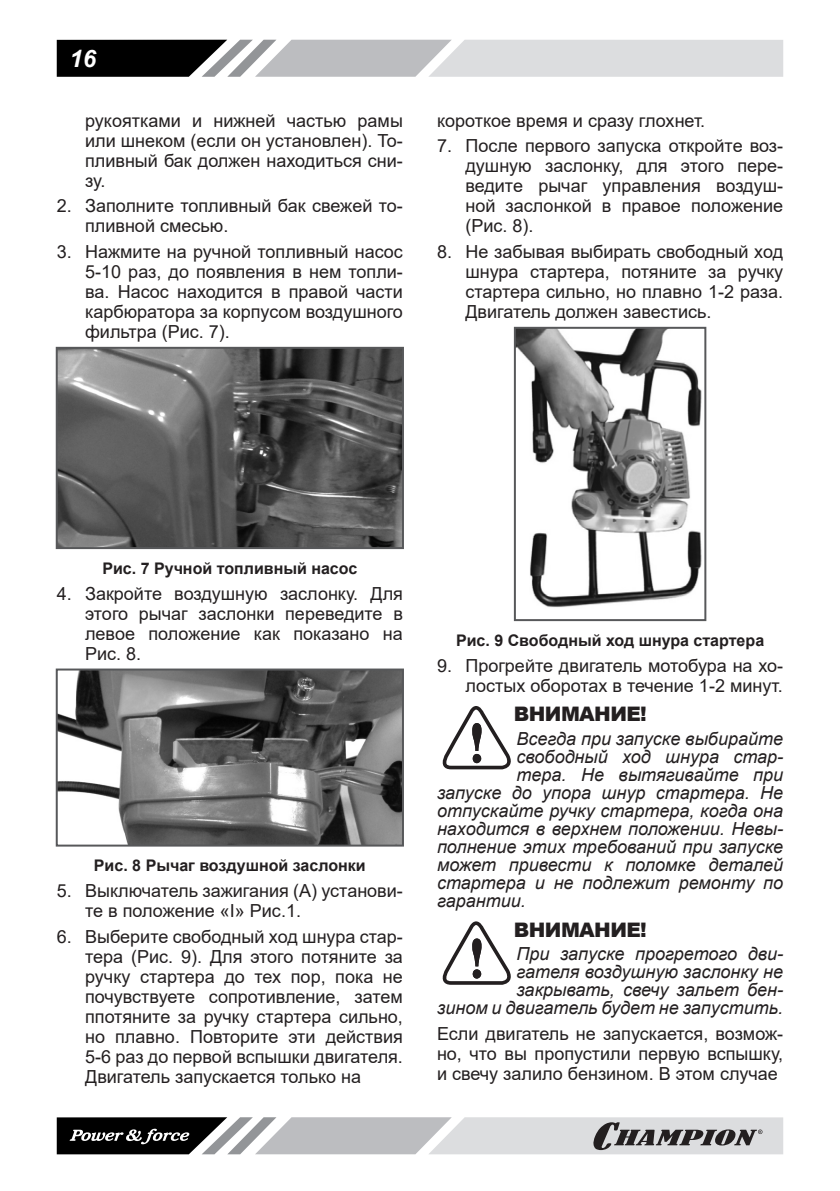
<style>
.page{position:relative;width:840px;height:1191px;background:#fff}
.page>*{position:absolute;margin:0;border:0;box-sizing:border-box;transform-origin:0 0}
.t1{font:italic 700 24px "Arial";color:#fff}
.t2{font:900 20px "Arial";letter-spacing:-.03em;color:#231f20}
.t3{font:18px/20px "Arial";color:#231f20;text-align:justify}
.t4{font:italic 18px/18px "Arial";color:#231f20;text-align:right}
.t5{font:700 16px "Arial";color:#231f20}
</style>
<div class="page">
<svg style="left:57px;top:40px;width:725px;height:37px;background:#a7a8a9"></svg>
<svg style="left:57px;top:1117px;width:725px;height:37px;background:#a1a1a3"></svg>
<img style="left:59px;top:350px;width:342px;height:196px">
<div style="left:56px;top:347px;width:348px;height:202px;border:2px solid #57585a"></div>
<img style="left:59px;top:671px;width:342px;height:172px">
<div style="left:56px;top:668px;width:348px;height:178px;border:2px solid #57585a"></div>
<img style="left:516px;top:330px;width:186px;height:278px">
<div style="left:513px;top:327px;width:193px;height:294px;border:2px solid #57585a"></div>
<svg style="left:442px;top:706px;width:69px;height:63px"></svg>
<svg style="left:442px;top:921px;width:69px;height:63px"></svg>
<h1 class="t1" style="left:70px;top:42px;width:28px">16</h1>
<p class="t3" style="left:85px;top:110px;width:319px">рукоятками и нижней частью рамы или шнеком (если он установлен). То&shy;пливный бак должен находиться сни&shy;зу.</p>
<p class="t3" style="left:85px;top:196px;width:319px;text-indent:-28px">2. Заполните топливный бак свежей то&shy;пливной смесью.</p>
<p class="t3" style="left:85px;top:241px;width:319px;text-indent:-28px">3. Нажмите на ручной топливный насос 5-10 раз, до появления в нем топли&shy;ва. Насос находится в правой части карбюратора за корпусом воздушного фильтра (Рис. 7).</p>
<p class="t3" style="left:437px;top:110px;width:269px">короткое время и сразу глохнет.</p>
<p class="t3" style="left:465px;top:136px;width:319px;text-indent:-28px">7. После первого запуска откройте воз&shy;душную заслонку, для этого пере&shy;ведите рычаг управления воздуш&shy;ной заслонкой в правое положение (Рис. 8).</p>
<p class="t3" style="left:465px;top:241px;width:319px;text-indent:-28px">8. Не забывая выбирать свободный ход шнура стартера, потяните за ручку стартера сильно, но плавно 1-2 раза.<br>Двигатель должен завестись.</p>
<p class="t5" style="left:102px;top:557px;width:256px">Рис. 7 Ручной топливный насос</p>
<p class="t3" style="left:85px;top:583px;width:319px;text-indent:-28px">4. Закройте воздушную заслонку. Для этого рычаг заслонки переведите в левое положение как показано на Рис. 8.</p>
<p class="t5" style="left:94px;top:854px;width:273px">Рис. 8 Рычаг воздушной заслонки</p>
<p class="t3" style="left:85px;top:880px;width:319px;text-indent:-28px">5. Выключатель зажигания (А) установи&shy;те в положение «I» Рис.1.</p>
<p class="t3" style="left:85px;top:926px;width:319px;text-indent:-28px">6. Выберите свободный ход шнура стар&shy;тера (Рис. 9). Для этого потяните за ручку стартера до тех пор, пока не почувствуете сопротивление, затем ппотяните за ручку стартера сильно, но плавно. Повторите эти действия 5-6 раз до первой вспышки двигателя.<br>Двигатель запускается только на</p>
<p class="t5" style="left:456px;top:629px;width:309px">Рис. 9 Свободный ход шнура стартера</p>
<p class="t3" style="left:437px;top:655px;width:347px;text-align:right">9. Прогрейте двигатель мотобура на хо&shy;лостых оборотах в течение 1-2 минут.</p>
<p class="t2" style="left:513px;top:699px;width:134px">ВНИМАНИЕ!</p>
<p class="t4" style="left:516px;top:730px;width:268px">Всегда при запуске выбирайте</p>
<p class="t4" style="left:516px;top:748px;width:268px">свободный ход шнура стар-</p>
<p class="t4" style="left:516px;top:766px;width:268px">тера. Не вытягивайте при</p>
<p class="t4" style="left:437px;top:784px;width:347px">запуске до упора шнур стартера. Не</p>
<p class="t4" style="left:437px;top:802px;width:347px">отпускайте ручку стартера, когда она</p>
<p class="t4" style="left:437px;top:820px;width:347px">находится в верхнем положении. Невы-</p>
<p class="t4" style="left:437px;top:838px;width:347px">полнение этих требований при запуске</p>
<p class="t4" style="left:437px;top:856px;width:347px">может привести к поломке деталей</p>
<p class="t4" style="left:437px;top:874px;width:347px">стартера и не подлежит ремонту по</p>
<p class="t4" style="left:437px;top:892px;width:90px">гарантии.</p>
<p class="t2" style="left:513px;top:915px;width:134px">ВНИМАНИЕ!</p>
<p class="t4" style="left:437px;top:945px;width:347px">При запуске прогретого дви-<br>гателя воздушную заслонку не закрывать, свечу зальет бен-<br>зином и двигатель будет не запустить.</p>
<p class="t3" style="left:437px;top:1023px;width:347px">Если двигатель не запускается, возмож&shy;но, что вы пропустили первую вспышку, и свечу залило бензином. В этом случае</p>
</div>
